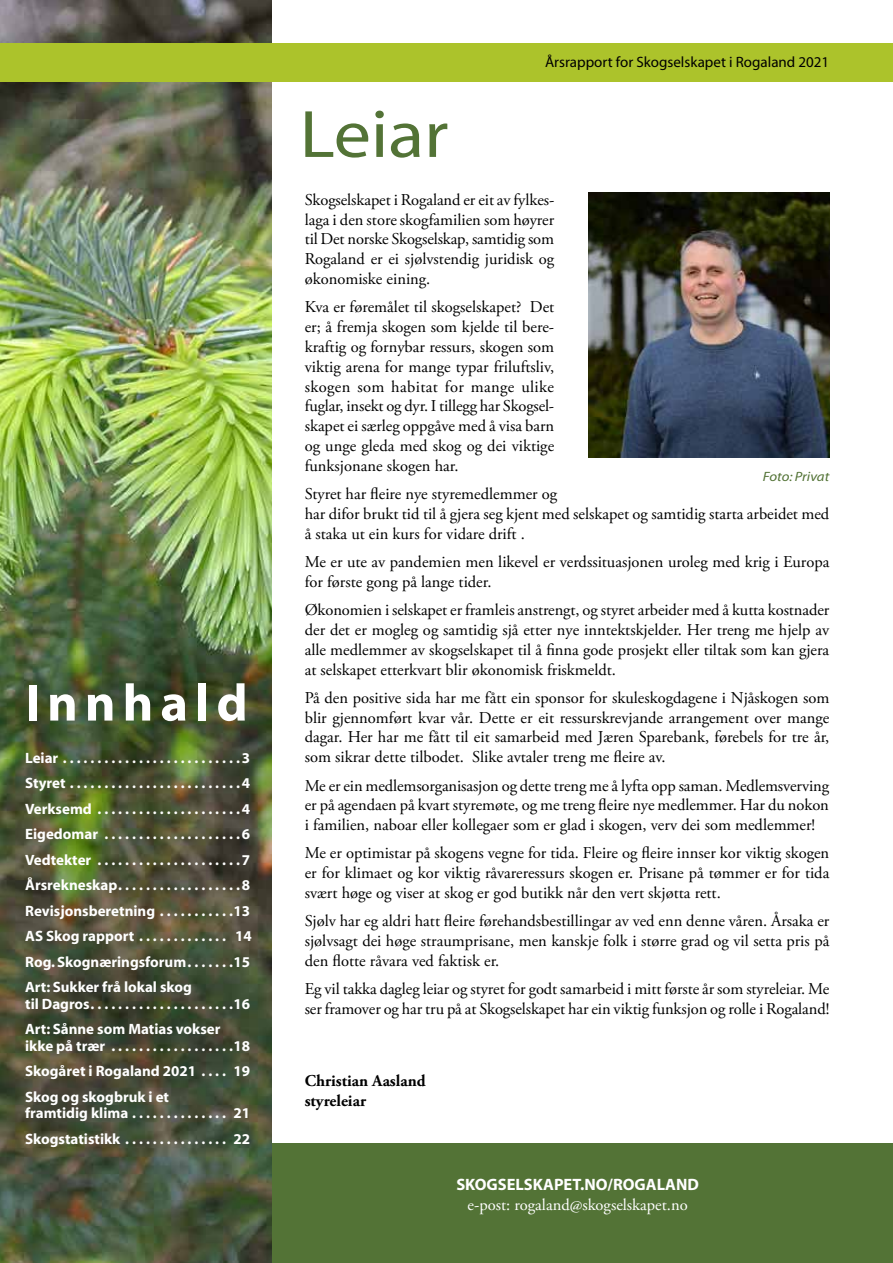
<style>
.page{position:relative;width:893px;height:1263px;background:#fff}
.page>*{position:absolute;margin:0;border:0;box-sizing:border-box;transform-origin:0 0}
.t1{font:67.5px "Myriad";color:#537336;scale:1.1 1}
.t2{font:700 52.5px "Myriad";letter-spacing:.135em;color:#fff}
.t3{font:16.5px/19.8px "Adobe Garamond Pro";color:#000;text-align:justify}
.t4{font:16.5px "Adobe Garamond Pro";color:#fff}
.t5{font:700 16.5px/19.8px "Adobe Garamond Pro";color:#000}
.t6{font:700 16.5px "Myriad";color:#fff}
.t7{font:700 15px/25.5px "Myriad";color:#fff;text-align:justify}
.t8{font:15px "Myriad";color:#000}
.t9{font:italic 13.5px "Myriad";color:#537336;scale:1.1 1}
</style>
<div class="page">
<div style="left:0;top:43px;width:893px;height:38px;background:#acc32b"></div>
<div style="left:0;top:1144px;width:893px;height:119px;background:#537336"></div>
<img style="left:0;top:0;width:271px;height:1263px">
<img style="left:588px;top:193px;width:241px;height:265px">
<div style="left:0;top:43px;width:274px;height:38px;background:#acc32b"></div>
<h2 class="t2" style="left:25px;top:676px;width:224px">Innhald</h2>
<p class="t7" style="left:25px;top:745px;width:228px">Leiar ..........................3<br>Styret .........................4<br>Verksemd .....................4<br>Eigedomar ....................6<br>Vedtekter .....................7<br>Årsrekneskap..................8<br>Revisjonsberetning . . . . . . . . . . .13<br>AS Skog rapport ............. 14<br>Rog. Skognæringsforum. . . . . . .15<br>Art: Sukker frå lokal skog</p>
<p class="t7" style="left:25px;top:991px;width:227px">til Dagros.....................16<br>Art: Sånne som Matias vokser</p>
<p class="t7" style="left:25px;top:1033px;width:227px">ikke på trær ..................18<br>Skogåret i Rogaland 2021 . . . . 19<br>Skog og skogbruk i et</p>
<p class="t7" style="left:25px;top:1101px;width:227px">framtidig klima .............. 21<br>Skogstatistikk ............... 22</p>
<p class="t8" style="left:545px;top:54px;width:286px">Årsrapport for Skogselskapet i Rogaland 2021</p>
<h1 class="t1" style="left:300px;top:101px;width:137px">Leiar</h1>
<p class="t3" style="left:305px;top:190px;width:251px">Skogselskapet i Rogaland er eit av fylkes&shy;laga i den store skogfamilien som høyrer til Det norske Skogselskap, samtidig som Rogaland er ei sjølvstendig juridisk og økonomiske eining.</p>
<p class="t3" style="left:305px;top:298px;width:251px">Kva er føremålet til skogselskapet? Det er; å fremja skogen som kjelde til bere&shy;kraftig og fornybar ressurs, skogen som viktig arena for mange typar friluftsliv, skogen som habitat for mange ulike fuglar, insekt og dyr. I tillegg har Skogsel&shy;skapet ei særleg oppgåve med å visa barn og unge gleda med skog og dei viktige funksjonane skogen har.</p>
<p class="t3" style="left:305px;top:484px;width:526px;text-align:left">Styret har fleire nye styremedlemmer og<br>har difor brukt tid til å gjera seg kjent med selskapet og samtidig starta arbeidet med å staka ut ein kurs for vidare drift .</p>
<p class="t3" style="left:305px;top:552px;width:526px">Me er ute av pandemien men likevel er verdssituasjonen uroleg med krig i Europa for første gong på lange tider.</p>
<p class="t3" style="left:305px;top:600px;width:526px">Økonomien i selskapet er framleis anstrengt, og styret arbeider med å kutta kostnader der det er mogleg og samtidig sjå etter nye inntektskjelder. Her treng me hjelp av alle medlemmer av skogselskapet til å finna gode prosjekt eller tiltak som kan gjera at selskapet etterkvart blir økonomisk friskmeldt.</p>
<p class="t3" style="left:305px;top:688px;width:526px">På den positive sida har me fått ein sponsor for skuleskogdagene i Njåskogen som blir gjennomført kvar vår. Dette er eit ressurskrevjande arrangement over mange dagar. Her har me fått til eit samarbeid med Jæren Sparebank, førebels for tre år, som sikrar dette tilbodet. Slike avtaler treng me fleire av.</p>
<p class="t3" style="left:305px;top:776px;width:526px">Me er ein medlemsorganisasjon og dette treng me å lyfta opp saman. Medlemsverving er på agendaen på kvart styremøte, og me treng fleire nye medlemmer. Har du nokon i familien, naboar eller kollegaer som er glad i skogen, verv dei som medlemmer!</p>
<p class="t3" style="left:305px;top:844px;width:526px">Me er optimistar på skogens vegne for tida. Fleire og fleire innser kor viktig skogen er for klimaet og kor viktig råvareressurs skogen er. Prisane på tømmer er for tida svært høge og viser at skog er god butikk når den vert skjøtta rett.</p>
<p class="t3" style="left:305px;top:911px;width:526px">Sjølv har eg aldri hatt fleire førehandsbestillingar av ved enn denne våren. Årsaka er sjølvsagt dei høge straumprisane, men kanskje folk i større grad og vil setta pris på den flotte råvara ved faktisk er.</p>
<p class="t3" style="left:305px;top:979px;width:526px">Eg vil takka dagleg leiar og styret for godt samarbeid i mitt første år som styreleiar. Me ser framover og har tru på at Skogselskapet har ein viktig funksjon og rolle i Rogaland!</p>
<p class="t9" style="left:763px;top:471px;width:62px">Foto: Privat</p>
<p class="t5" style="left:305px;top:1071px;width:122px">Christian Aasland styreleiar</p>
<p class="t6" style="left:456px;top:1176px;width:244px">SKOGSELSKAPET.NO/ROGALAND</p>
<p class="t4" style="left:468px;top:1195px;width:222px">e-post: rogaland@skogselskapet.no</p>
</div>
